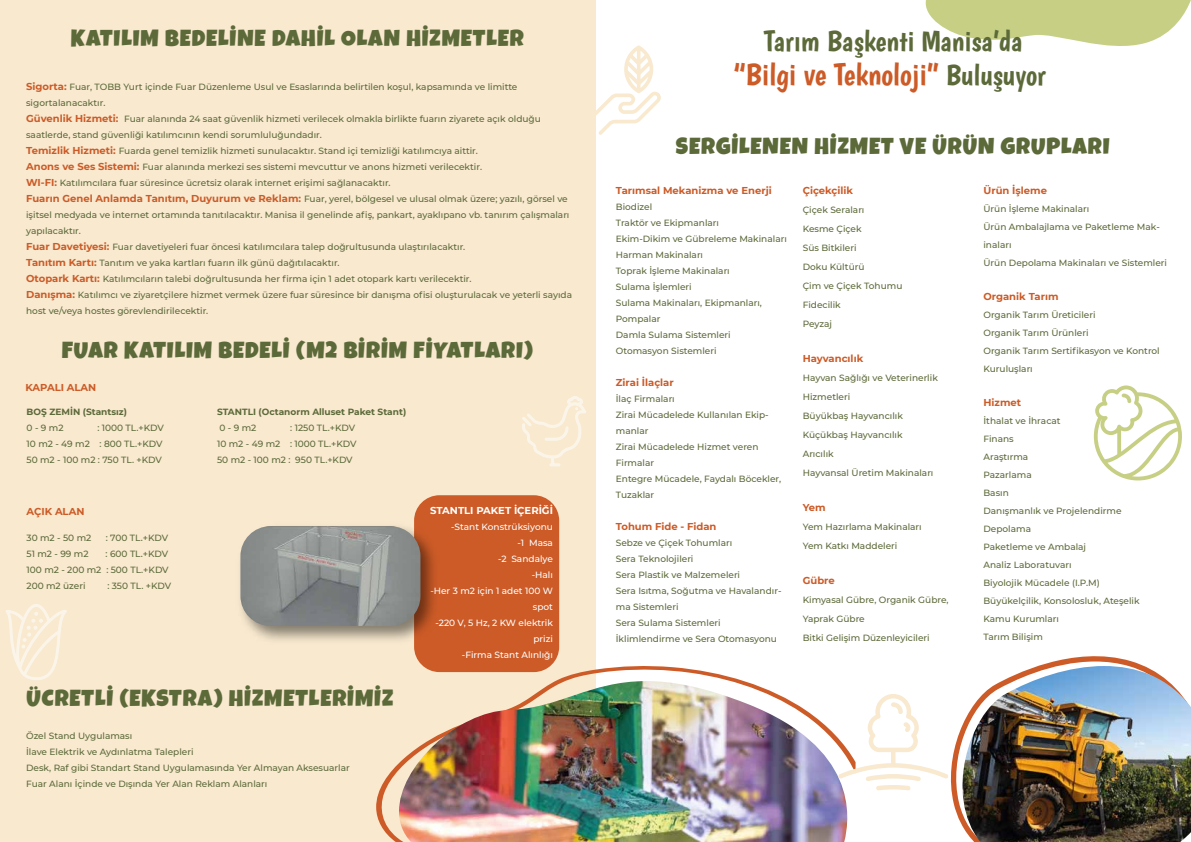
<style>
.page{position:relative;width:1191px;height:842px;background:#fff}
.page>*{position:absolute;margin:0;border:0;box-sizing:border-box;transform-origin:0 0}
.t1{font:31px "Boogaloo";color:#cc5b27}
.t2{font:29.3px "Boogaloo";color:#5c6939}
.t3{font:23.1px "Luckiest Guy";letter-spacing:.04em;color:#5c6939}
.t4{font:700 10px "Montserrat";color:#cc5b27}
.t5{font:700 10px "Montserrat";color:#fff}
.t6{font:500 9px/16px "Montserrat";color:#5c6939}
.t7{font:500 9px/16px "Montserrat";color:#fff;text-align:right}
.t8{font:700 9px "Montserrat";color:#5c6939}
.s1{font-weight:700;font-size:10px;color:#cc5b27}
.s2{font-size:29.3px;color:#5c6939}
</style>
<div class="page">
<div style="left:0;top:0;width:596px;height:842px;background:#f8e9cf"></div>
<svg style="left:925px;top:0;width:266px;height:46px"></svg>
<svg style="left:1038px;top:656px;width:106px;height:10px"></svg>
<img style="left:950px;top:666px;width:241px;height:176px">
<svg style="left:376px;top:666px;width:367px;height:176px"></svg>
<img style="left:399px;top:681px;width:449px;height:161px">
<svg style="left:596px;top:45px;width:65px;height:90px"></svg>
<svg style="left:6px;top:604px;width:61px;height:76px"></svg>
<svg style="left:838px;top:694px;width:110px;height:96px"></svg>
<svg style="left:1093px;top:385px;width:89px;height:95px"></svg>
<svg style="left:522px;top:396px;width:64px;height:70px"></svg>
<div style="left:414px;top:495px;width:145px;height:177px;background:#cc5b27;border-radius:25px"></div>
<img style="left:249px;top:518px;width:185px;height:130px">
<img style="left:240px;top:526px;width:180px;height:100px">
<h3 class="t3" style="left:71px;top:23px;width:454px">KATILIM BEDELİNE DAHİL OLAN HİZMETLER</h3>
<p class="t6" style="left:26px;top:79px;width:547px"><span class="s1">Sigorta:</span> Fuar, TOBB Yurt içinde Fuar Düzenleme Usul ve Esaslarında belirtilen koşul, kapsamında ve limitte sigortalanacaktır.<br><span class="s1">Güvenlik Hizmeti:</span> Fuar alanında 24 saat güvenlik hizmeti verilecek olmakla birlikte fuarın ziyarete açık olduğu saatlerde, stand güvenliği katılımcının kendi sorumluluğundadır.<br><span class="s1">Temizlik Hizmeti:</span> Fuarda genel temizlik hizmeti sunulacaktır. Stand içi temizliği katılımcıya aittir.<br><span class="s1">Anons ve Ses Sistemi:</span> Fuar alanında merkezi ses sistemi mevcuttur ve anons hizmeti verilecektir.<br><span class="s1">WI-FI:</span> Katılımcılara fuar süresince ücretsiz olarak internet erişimi sağlanacaktır.<br><span class="s1">Fuarın Genel Anlamda Tanıtım, Duyurum ve Reklam:</span> Fuar, yerel, bölgesel ve ulusal olmak üzere; yazılı, görsel ve işitsel medyada ve internet ortamında tanıtılacaktır. Manisa il genelinde afiş, pankart, ayaklıpano vb. tanırım çalışmaları yapılacaktır.<br><span class="s1">Fuar Davetiyesi:</span> Fuar davetiyeleri fuar öncesi katılımcılara talep doğrultusunda ulaştırılacaktır.<br><span class="s1">Tanıtım Kartı:</span> Tanıtım ve yaka kartları fuarın ilk günü dağıtılacaktır.<br><span class="s1">Otopark Kartı:</span> Katılımcıların talebi doğrultusunda her firma için 1 adet otopark kartı verilecektir.<br><span class="s1">Danışma:</span> Katılımcı ve ziyaretçilere hizmet vermek üzere fuar süresince bir danışma ofisi oluşturulacak ve yeterli sayıda host ve/veya hostes görevlendirilecektir.</p>
<h3 class="t3" style="left:62px;top:334px;width:473px">FUAR KATILIM BEDELİ (M2 BİRİM FİYATLARI)</h3>
<p class="t4" style="left:25px;top:380px;width:72px">KAPALI ALAN</p>
<p class="t8" style="left:27px;top:405px;width:102px">BOŞ ZEMİN (Stantsız)</p>
<p class="t6" style="left:27px;top:419px;width:38px">0 - 9 m2</p>
<p class="t6" style="left:27px;top:419px;width:139px;text-indent:71px">: 1000 TL.+KDV<br>10 m2 - 49 m2 : 800 TL.+KDV<br>50 m2 - 100 m2 : 750 TL. +KDV</p>
<p class="t8" style="left:217px;top:405px;width:191px">STANTLI (Octanorm Alluset Paket Stant)</p>
<p class="t6" style="left:219px;top:419px;width:38px">0 - 9 m2</p>
<p class="t6" style="left:217px;top:419px;width:141px;text-indent:73px">: 1250 TL.+KDV<br>10 m2 - 49 m2 : 1000 TL.+KDV<br>50 m2 - 100 m2 : 950 TL.+KDV</p>
<p class="t4" style="left:27px;top:505px;width:59px">AÇIK ALAN</p>
<p class="t5" style="left:430px;top:503px;width:124px">STANTLI PAKET İÇERİĞİ</p>
<p class="t7" style="left:430px;top:518px;width:124px">-Stant Konstrüksiyonu<br>-1 Masa<br>-2 Sandalye<br>-Halı<br>-Her 3 m2 için 1 adet 100 W spot<br>-220 V, 5 Hz, 2 KW elektrik prizi<br>-Firma Stant Alınlığı</p>
<p class="t6" style="left:27px;top:529px;width:66px">30 m2 - 50 m2</p>
<p class="t6" style="left:106px;top:529px;width:64px">: 700 TL.+KDV</p>
<p class="t6" style="left:27px;top:545px;width:64px">51 m2 - 99 m2</p>
<p class="t6" style="left:27px;top:545px;width:144px;text-align:justify;text-indent:79px">: 600 TL.+KDV 100 m2 - 200 m2 : 500 TL.+KDV 200 m2 üzeri</p>
<p class="t6" style="left:107px;top:577px;width:65px">: 350 TL. +KDV</p>
<h3 class="t3" style="left:27px;top:683px;width:368px">ÜCRETLİ (EKSTRA) HİZMETLERİMİZ</h3>
<p class="t6" style="left:26px;top:728px;width:325px">Özel Stand Uygulaması<br>İlave Elektrik ve Aydınlatma Talepleri<br>Desk, Raf gibi Standart Stand Uygulamasında Yer Almayan Aksesuarlar Fuar Alanı İçinde ve Dışında Yer Alan Reklam Alanları</p>
<h2 class="t2" style="left:764px;top:23px;width:260px">Tarım Başkenti Manisa’da</h2>
<h1 class="t1" style="left:733px;top:56px;width:314px">“Bilgi ve Teknoloji” <span class="s2">Buluşuyor</span></h1>
<h3 class="t3" style="left:676px;top:131px;width:435px">SERGİLENEN HİZMET VE ÜRÜN GRUPLARI</h3>
<p class="t4" style="left:616px;top:183px;width:157px">Tarımsal Mekanizma ve Enerji</p>
<p class="t6" style="left:616px;top:198px;width:172px">Biodizel<br>Traktör ve Ekipmanları<br>Ekim-Dikim ve Gübreleme Makinaları<br>Harman Makinaları<br>Toprak İşleme Makinaları<br>Sulama İşlemleri<br>Sulama Makinaları, Ekipmanları,<br>Pompalar<br>Damla Sulama Sistemleri<br>Otomasyon Sistemleri</p>
<p class="t4" style="left:616px;top:375px;width:59px">Zirai İlaçlar</p>
<p class="t6" style="left:616px;top:390px;width:167px">İlaç Firmaları<br>Zirai Mücadelede Kullanılan Ekip&shy;manlar<br>Zirai Mücadelede Hizmet veren<br>Firmalar<br>Entegre Mücadele, Faydalı Böcekler,<br>Tuzaklar</p>
<p class="t4" style="left:616px;top:519px;width:102px">Tohum Fide - Fidan</p>
<p class="t6" style="left:616px;top:534px;width:167px">Sebze ve Çiçek Tohumları<br>Sera Teknolojileri<br>Sera Plastik ve Malzemeleri<br>Sera Isıtma, Soğutma ve Havalandır&shy;ma Sistemleri<br>Sera Sulama Sistemleri<br>İklimlendirme ve Sera Otomasyonu</p>
<p class="t4" style="left:802px;top:183px;width:52px">Çiçekçilik</p>
<p class="t6" style="left:802px;top:200px;width:101px;line-height:19px">Çiçek Seraları<br>Kesme Çiçek<br>Süs Bitkileri<br>Doku Kültürü<br>Çim ve Çiçek Tohumu<br>Fidecilik<br>Peyzaj</p>
<p class="t4" style="left:802px;top:351px;width:62px">Hayvancılık</p>
<p class="t6" style="left:802px;top:368px;width:137px;line-height:19px">Hayvan Sağlığı ve Veterinerlik<br>Hizmetleri<br>Büyükbaş Hayvancılık<br>Küçükbaş Hayvancılık<br>Arıcılık<br>Hayvansal Üretim Makinaları</p>
<p class="t4" style="left:802px;top:500px;width:24px">Yem</p>
<p class="t6" style="left:802px;top:517px;width:120px;line-height:19px">Yem Hazırlama Makinaları<br>Yem Katkı Maddeleri</p>
<p class="t4" style="left:802px;top:573px;width:34px">Gübre</p>
<p class="t6" style="left:802px;top:590px;width:147px;line-height:19px">Kimyasal Gübre, Organik Gübre,<br>Yaprak Gübre<br>Bitki Gelişim Düzenleyicileri</p>
<p class="t4" style="left:983px;top:183px;width:65px">Ürün İşleme</p>
<p class="t6" style="left:983px;top:199px;width:185px;line-height:18px">Ürün İşleme Makinaları<br>Ürün Ambalajlama ve Paketleme Mak&shy;inaları<br>Ürün Depolama Makinaları ve Sistemleri</p>
<p class="t4" style="left:983px;top:289px;width:77px">Organik Tarım</p>
<p class="t6" style="left:983px;top:305px;width:178px;line-height:18px">Organik Tarım Üreticileri<br>Organik Tarım Ürünleri<br>Organik Tarım Sertifikasyon ve Kontrol<br>Kuruluşları</p>
<p class="t4" style="left:983px;top:395px;width:39px">Hizmet</p>
<p class="t6" style="left:983px;top:411px;width:158px;line-height:18px">İthalat ve İhracat<br>Finans<br>Araştırma<br>Pazarlama<br>Basın<br>Danışmanlık ve Projelendirme<br>Depolama<br>Paketleme ve Ambalaj<br>Analiz Laboratuvarı<br>Biyolojik Mücadele (I.P.M)<br>Büyükelçilik, Konsolosluk, Ateşelik<br>Kamu Kurumları<br>Tarım Bilişim</p>
</div>
